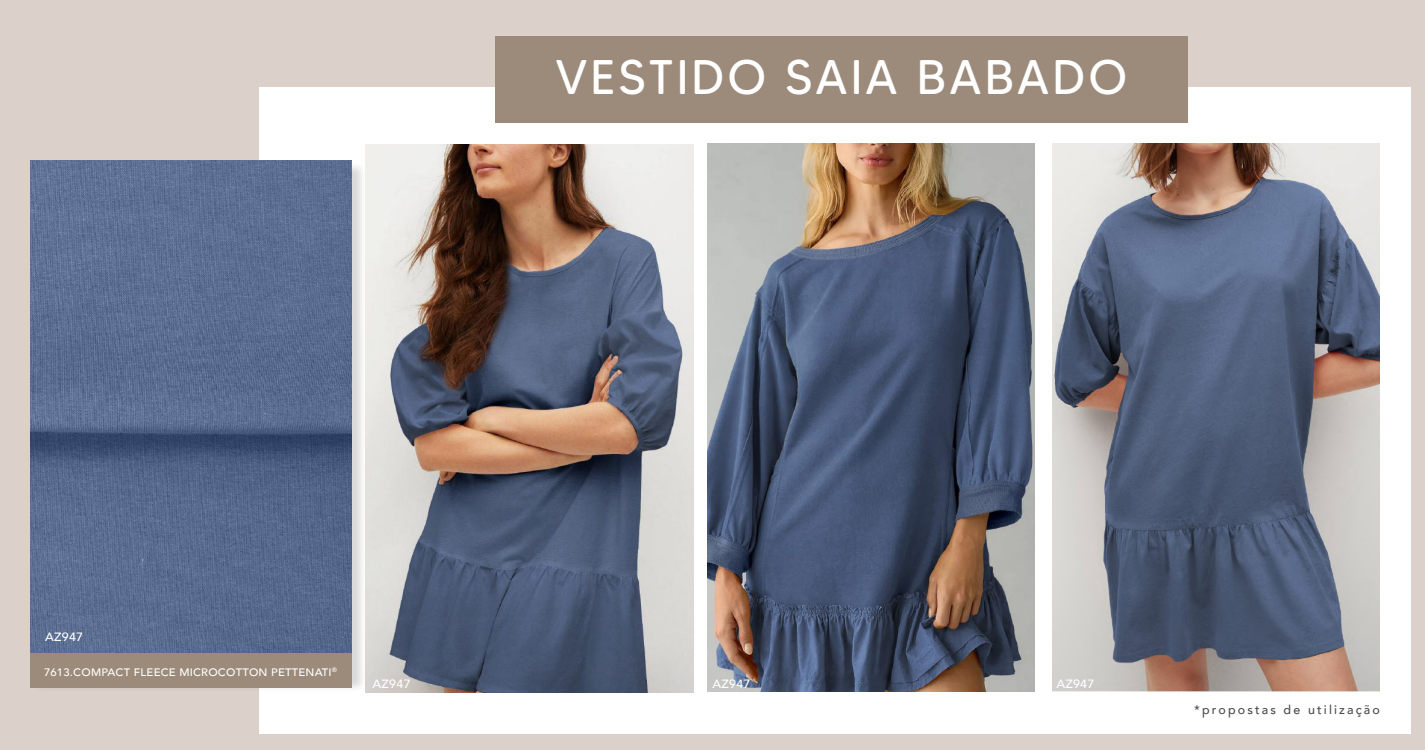
<style>
.page{position:relative;width:1425px;height:750px;background:#dcd1ca}
.page>*{position:absolute;margin:0;border:0;box-sizing:border-box;transform-origin:0 0}
.t1{font:48.5px "MADE Tommy Soft";letter-spacing:.06em;color:#fff}
.t2{font:500 12.5px "Avenir";letter-spacing:.17em;color:#4e4b4c}
.t3{font:500 12px "Avenir";letter-spacing:.02em;color:#fff;scale:1.04 1}
.t4{font:500 10.75px "Avenir";letter-spacing:.02em;color:#fff;scale:1.04 1}
</style>
<div class="page">
<div style="left:259px;top:87px;width:1151px;height:647px;background:#fff"></div>
<div style="left:495px;top:36px;width:693px;height:87px;background:#9c8b7b"></div>
<img style="left:707px;top:144px;width:328px;height:547px">
<img style="left:1053px;top:144px;width:327px;height:547px">
<img style="left:366px;top:145px;width:327px;height:547px">
<div style="left:32px;top:162px;width:335px;height:531px;background:#241f1f;opacity:.17"></div>
<img style="left:30px;top:160px;width:321px;height:493px">
<div style="left:30px;top:653px;width:321px;height:35px;background:#9c8b7b"></div>
<h1 class="t1" style="left:555px;top:47px;width:574px">VESTIDO SAIA BABADO</h1>
<p class="t3" style="left:45px;top:627px;width:38px">AZ947</p>
<p class="t4" style="left:44px;top:663px;width:283px">7613.COMPACT FLEECE MICROCOTTON PETTENATI<sup>®</sup></p>
<p class="t3" style="left:373px;top:673px;width:38px">AZ947</p>
<p class="t3" style="left:713px;top:673px;width:38px">AZ947</p>
<p class="t3" style="left:1056px;top:673px;width:38px">AZ947</p>
<p class="t2" style="left:1194px;top:699px;width:187px">*propostas de utilização</p>
</div>
